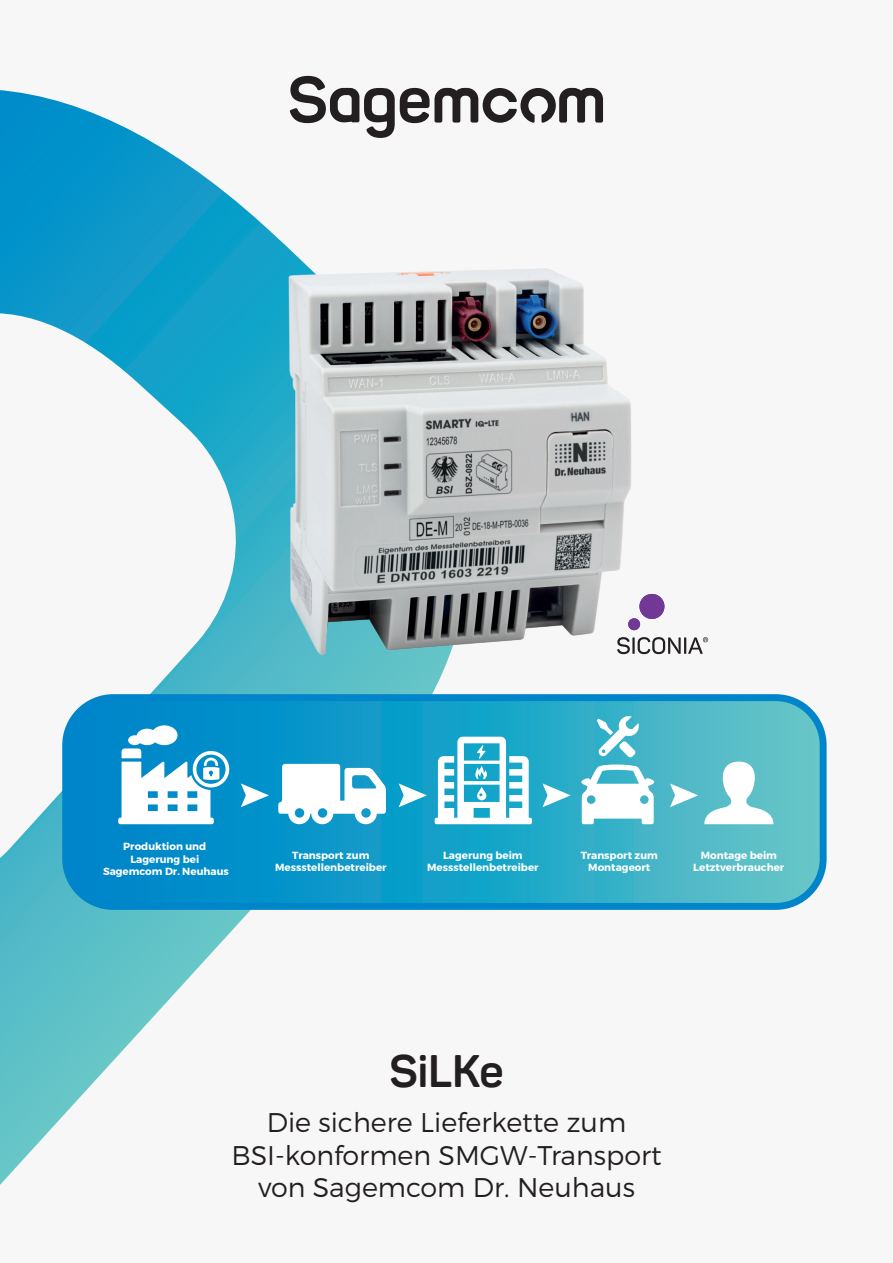
<style>
.page{position:relative;width:893px;height:1263px;background:#f7f7f8}
.page>*{position:absolute;margin:0;border:0;box-sizing:border-box;transform-origin:0 0}
.t1{font:700 45px "Panton";color:#231f20}
.t2{font:300 27px/32.4px "Montserrat";color:#231f20;text-align:center}
.t3{font:700 10.35px/12.5px "Montserrat";color:#fff;text-align:center}
</style>
<div class="page">
<svg style="left:0;top:90px;width:290px;height:1095px"></svg>
<svg style="left:290px;top:76px;width:313px;height:62px"></svg>
<svg style="left:657px;top:595px;width:7px;height:23px"></svg>
<svg style="left:657px;top:637px;width:51px;height:17px"></svg>
<svg style="left:66px;top:698px;width:753px;height:208px;background:#24a3c9"></svg>
<div style="left:62px;top:694px;width:765px;height:216px;border:7px solid #0084ca;border-radius:47px"></div>
<svg style="left:278px;top:764px;width:108px;height:60px"></svg>
<svg style="left:118px;top:725px;width:111px;height:99px"></svg>
<svg style="left:435px;top:737px;width:97px;height:87px"></svg>
<svg style="left:581px;top:764px;width:74px;height:60px"></svg>
<svg style="left:597px;top:726px;width:42px;height:32px"></svg>
<svg style="left:704px;top:761px;width:69px;height:63px"></svg>
<svg style="left:241px;top:783px;width:28px;height:24px"></svg>
<svg style="left:399px;top:783px;width:28px;height:24px"></svg>
<svg style="left:542px;top:783px;width:29px;height:24px"></svg>
<svg style="left:670px;top:783px;width:28px;height:24px"></svg>
<img style="left:258px;top:174px;width:399px;height:552px">
<p class="t3" style="left:103px;top:840px;width:127px">Produktion und<br>Lagerung bei<br>Sagemcom Dr. Neuhaus</p>
<p class="t3" style="left:275px;top:849px;width:113px">Transport zum<br>Messstellenbetreiber</p>
<p class="t3" style="left:427px;top:849px;width:113px">Lagerung beim<br>Messstellenbetreiber</p>
<p class="t3" style="left:581px;top:849px;width:79px">Transport zum<br>Montageort</p>
<p class="t3" style="left:693px;top:849px;width:93px">Montage beim<br>Letztverbraucher</p>
<h1 class="t1" style="left:389px;top:1043px;width:116px">SiLKe</h1>
<h2 class="t2" style="left:231px;top:1106px;width:432px">Die sichere Lieferkette zum<br>BSI-konformen SMGW-Transport von Sagemcom Dr. Neuhaus</h2>
</div>
